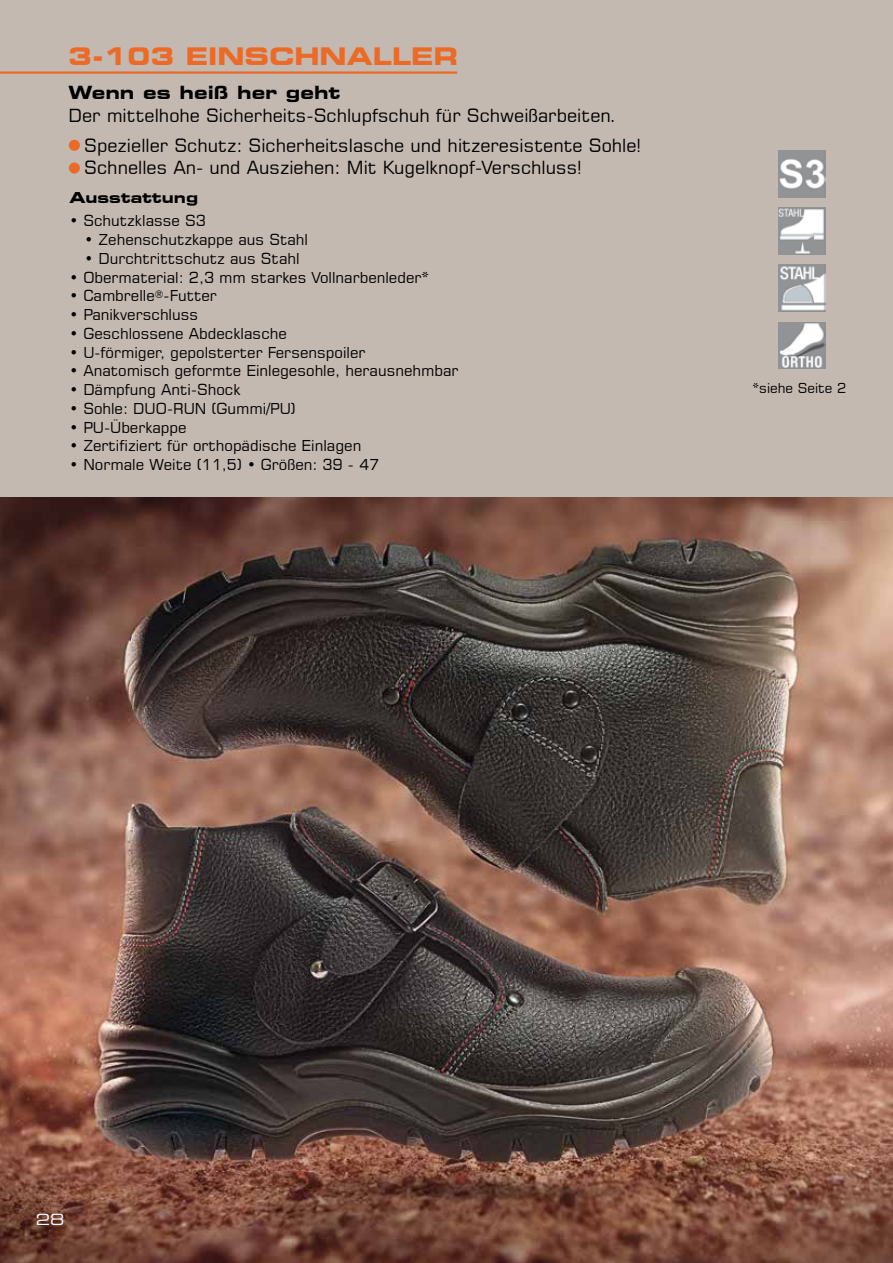
<style>
.page{position:relative;width:893px;height:1263px;background:#fff}
.page>*{position:absolute;margin:0;border:0;box-sizing:border-box;transform-origin:0 0}
.t1{font:700 expanded 24px "Square 721 BT";color:#eb6a27}
.t2{font:18px/30px "Square 721 BT";color:#000}
.t3{font:700 expanded 18px "Square 721 BT";color:#000}
.t4{font:15px "Square 721 BT";color:#000}
.t5{font:700 expanded 15px "Square 721 BT";color:#000}
.t6{font:expanded 15px "Square 721 BT";color:#fff}
.t7{font:13.5px "Square 721 BT";color:#000}
</style>
<div class="page">
<div style="left:0;top:0;width:893px;height:505px;background:#c4b9b1"></div>
<img style="left:0;top:497px;width:893px;height:766px">
<img style="left:778px;top:150px;width:47px;height:47px">
<img style="left:778px;top:207px;width:47px;height:47px">
<img style="left:778px;top:265px;width:47px;height:47px">
<img style="left:778px;top:322px;width:47px;height:47px">
<hr style="left:0;top:71px;width:457px;height:3px;background:#eb6a27">
<div style="left:69px;top:140px;width:11px;height:11px;background:#eb6a27;border-radius:50%"></div>
<div style="left:69px;top:162px;width:11px;height:12px;background:#eb6a27;border-radius:50%"></div>
<h1 class="t1" style="left:69px;top:42px;width:391px">3-103 EINSCHNALLER</h1>
<p class="t3" style="left:69px;top:82px;width:273px">Wenn es heiß her geht</p>
<p class="t2" style="left:84px;top:100px;width:558px;text-indent:-16px">Der mittelhohe Sicherheits-Schlupfschuh für Schweißarbeiten.<br>Spezieller Schutz: Sicherheitslasche und hitzeresistente Sohle!</p>
<p class="t2" style="left:84px;top:153px;width:499px">Schnelles An- und Ausziehen: Mit Kugelknopf-Verschluss!</p>
<p class="t5" style="left:69px;top:189px;width:130px">Ausstattung</p>
<p class="t4" style="left:69px;top:211px;width:138px">• Schutzklasse S3</p>
<p class="t4" style="left:85px;top:230px;width:225px">• Zehenschutzkappe aus Stahl</p>
<p class="t4" style="left:85px;top:249px;width:217px">• Durchtrittschutz aus Stahl</p>
<p class="t4" style="left:69px;top:268px;width:361px">• Obermaterial: 2,3 mm starkes Vollnarbenleder*</p>
<p class="t4" style="left:69px;top:286px;width:149px">• Cambrelle<sup>®</sup>-Futter</p>
<p class="t4" style="left:69px;top:305px;width:130px">• Panikverschluss</p>
<p class="t4" style="left:69px;top:324px;width:219px">• Geschlossene Abdecklasche</p>
<p class="t4" style="left:69px;top:343px;width:298px">• U-förmiger, gepolsterter Fersenspoiler</p>
<p class="t4" style="left:69px;top:361px;width:391px">• Anatomisch geformte Einlegesohle, herausnehmbar</p>
<p class="t4" style="left:69px;top:380px;width:173px">• Dämpfung Anti-Shock</p>
<p class="t4" style="left:69px;top:399px;width:228px">• Sohle: DUO-RUN (Gummi/PU)</p>
<p class="t4" style="left:69px;top:418px;width:119px">• PU-Überkappe</p>
<p class="t4" style="left:69px;top:436px;width:293px">• Zertifiziert für orthopädische Einlagen</p>
<p class="t4" style="left:69px;top:455px;width:311px">• Normale Weite (11,5) • Größen: 39 - 47</p>
<p class="t7" style="left:752px;top:379px;width:95px">*siehe Seite 2</p>
<p class="t6" style="left:36px;top:1210px;width:30px">28</p>
</div>
